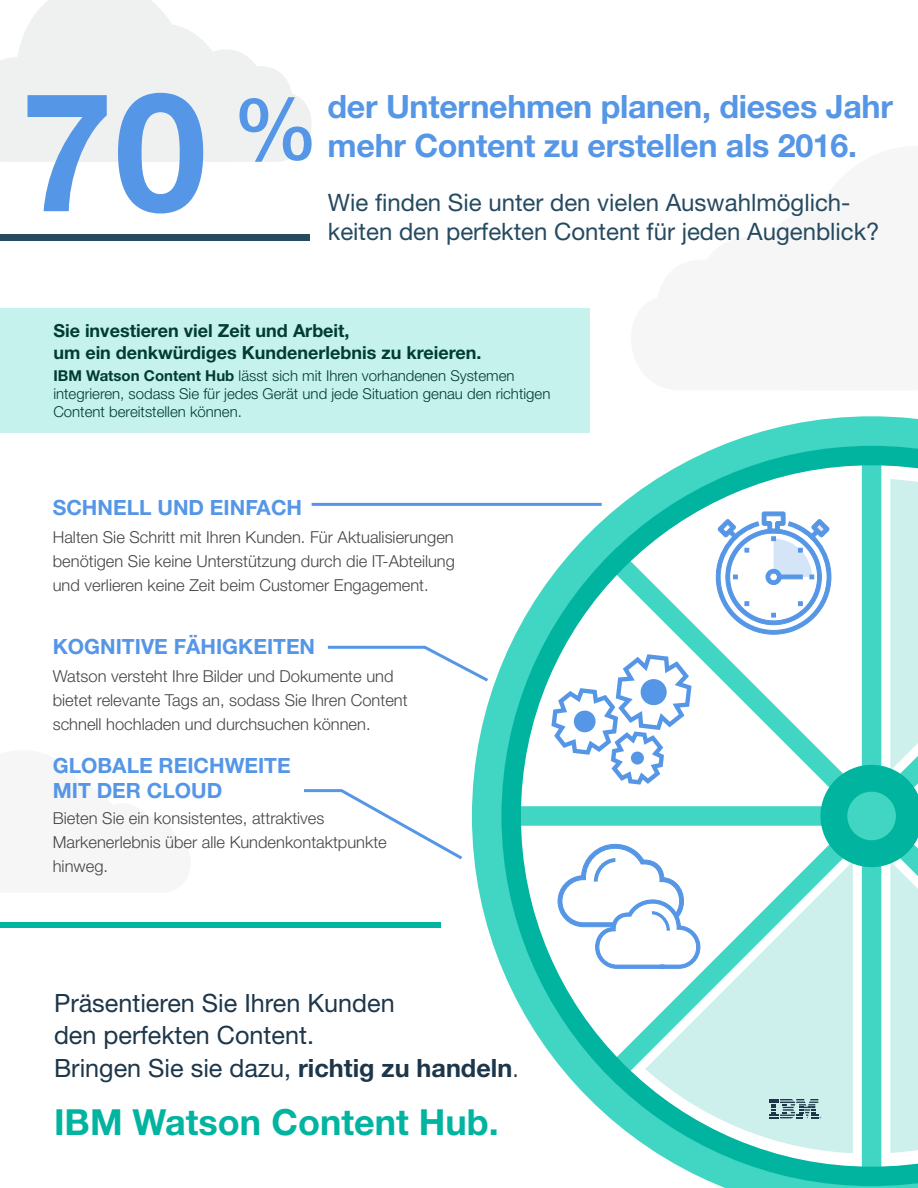
<style>
.page{position:relative;width:918px;height:1188px;background:#fff}
.page>*{position:absolute;margin:0;border:0;box-sizing:border-box;transform-origin:0 0}
.t1{font:700 165.75px "Helvetica Neue";color:#5596e6}
.t2{font:700 36px "Helvetica Neue";color:#00b4a0}
.t3{font:700 32.25px/39px "Helvetica Neue";letter-spacing:-.01em;color:#5596e6}
.t4{font:25.2px/32.2px "Helvetica Neue";color:#1d3649}
.t5{font:24px/28.8px "Helvetica Neue";color:#264a60}
.t6{font:700 21px/25.2px "Helvetica Neue";color:#5596e6}
.t7{font:700 18px/21.6px "Helvetica Neue";color:#003c32}
.t8{font:300 16.5px/24px "Helvetica Neue";color:#464646}
.t9{font:300 15px/18px "Helvetica Neue";color:#003c32}
.s1{font-weight:700}
.s2{font-weight:300}
</style>
<div class="page">
<hr style="left:312px;top:503px;width:290px;height:3px;background:#5596e6">
<svg style="left:327px;top:645px;width:145px;height:29px"></svg>
<svg style="left:304px;top:789px;width:158px;height:71px"></svg>
<svg style="left:0;top:0;width:311px;height:162px;fill:#eff0f0"></svg>
<div style="left:0;top:308px;width:590px;height:125px;background:#c6f2ed"></div>
<div style="left:0;top:235px;width:310px;height:6px;background:#264a60"></div>
<div style="left:0;top:922px;width:441px;height:5px;background:#00b4a0"></div>
<svg style="left:472px;top:416px;width:446px;height:772px"></svg>
<svg style="left:501px;top:446px;width:417px;height:740px"></svg>
<h1 class="t1" style="left:21px;top:50px;width:299px">70 <sup>%</sup></h1>
<h3 class="t3" style="left:328px;top:86px;width:567px">der Unternehmen planen, dieses Jahr mehr Content zu erstellen als 2016.</h3>
<h3 class="t5" style="left:328px;top:187px;width:553px">Wie finden Sie unter den vielen Auswahlmöglich&shy;keiten den perfekten Content für jeden Augenblick?</h3>
<p class="t7" style="left:53px;top:320px;width:430px">Sie investieren viel Zeit und Arbeit,<br>um ein denkwürdiges Kundenerlebnis zu kreieren.</p>
<p class="t9" style="left:53px;top:367px;width:499px"><span class="s1">IBM Watson Content Hub</span> lässt sich mit Ihren vorhandenen Systemen integrieren, sodass Sie für jedes Gerät und jede Situation genau den richtigen<br>Content bereitstellen können.</p>
<p class="t6" style="left:53px;top:494px;width:251px">SCHNELL UND EINFACH</p>
<p class="t8" style="left:53px;top:525px;width:404px;text-align:justify">Halten Sie Schritt mit Ihren Kunden. Für Aktualisierungen benötigen Sie keine Unterstützung durch die IT-Abteilung und verlieren keine Zeit beim Customer Engagement.</p>
<p class="t6" style="left:53px;top:634px;width:264px">KOGNITIVE FÄHIGKEITEN</p>
<p class="t8" style="left:53px;top:663px;width:356px">Watson versteht Ihre Bilder und Dokumente und bietet relevante Tags an, sodass Sie Ihren Content schnell hochladen und durchsuchen können.</p>
<p class="t6" style="left:53px;top:752px;width:239px">GLOBALE REICHWEITE<br>MIT DER CLOUD</p>
<p class="t8" style="left:53px;top:806px;width:336px">Bieten Sie ein konsistentes, attraktives<br>Markenerlebnis über alle Kundenkontaktpunkte hinweg.</p>
<h3 class="t4" style="left:54px;top:987px;width:467px">Präsentieren Sie Ihren Kunden<br>den perfekten Content.<br>Bringen Sie sie dazu, <span class="s1">richtig zu handeln</span><span class="s2">.</span></h3>
<h2 class="t2" style="left:54px;top:1100px;width:446px">IBM Watson Content Hub.</h2>
</div>
